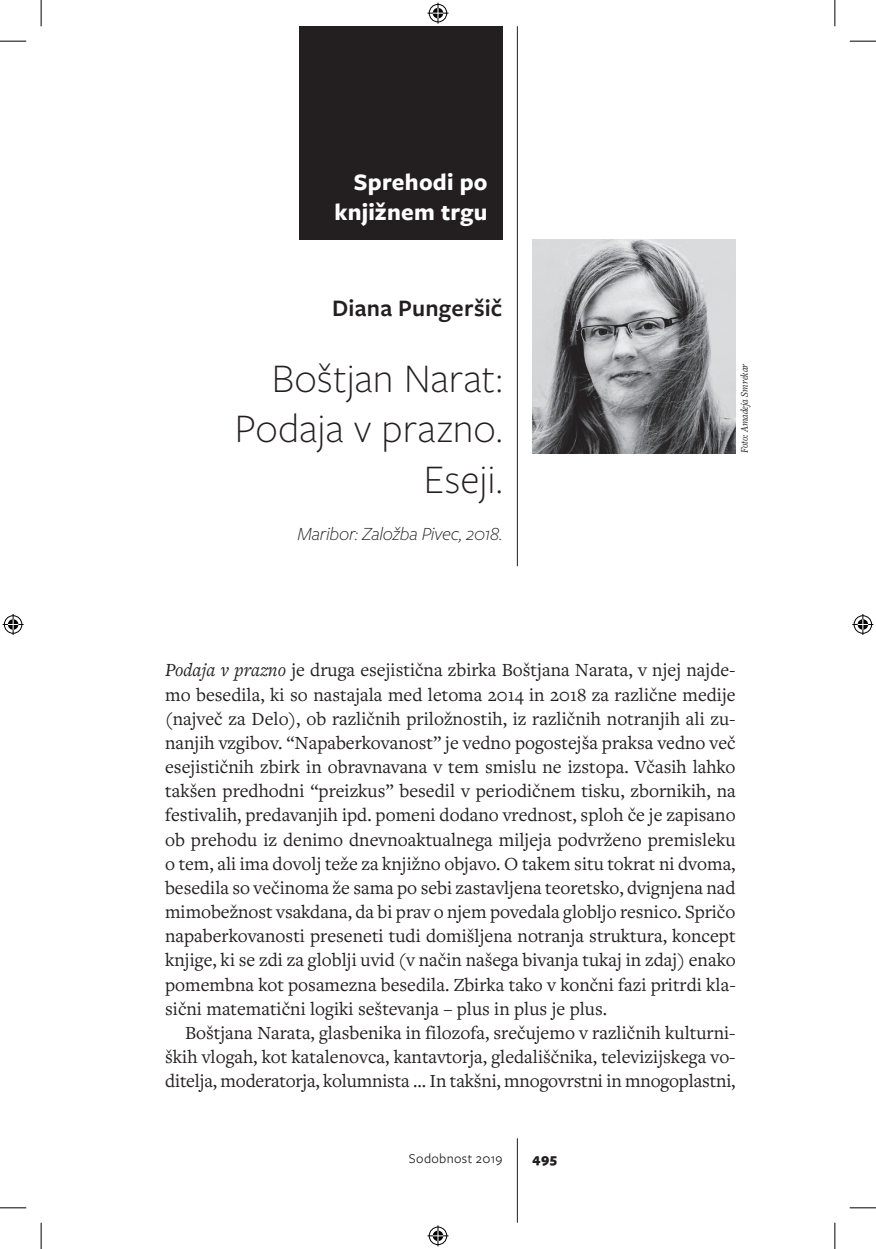
<style>
.page{position:relative;width:876px;height:1249px;background:#fff}
.page>*{position:absolute;margin:0;border:0;box-sizing:border-box;transform-origin:0 0}
.t1{font:300 42px/50.4px "Freight Sans Pro";letter-spacing:.005em;color:#231f20;text-align:right}
.t2{font:700 24.5px/29.4px "Freight Sans Pro";letter-spacing:.01em;color:#fff;text-align:right}
.t3{font:600 24.5px "Freight Sans Pro";letter-spacing:.01em;color:#231f20}
.t4{font:19.25px/24.2px "Freight Text Pro";letter-spacing:-.01em;color:#231f20;text-align:justify}
.t5{font:italic 300 19.25px "Freight Sans Pro";letter-spacing:-.01em;color:#231f20}
.t6{font:14px "Freight Sans Pro";letter-spacing:.025em;color:#231f20}
.t7{font:900 14px "Freight Sans Pro";color:#231f20}
.t8{font:italic 10.5px "Freight Text Pro";color:#231f20;scale:.95 1}
.s1{font-style:italic}
</style>
<div class="page">
<hr style="left:517px;top:1137px;width:1px;height:85px;background:#231f20">
<hr style="left:517px;top:26px;width:1px;height:540px;background:#231f20">
<div style="left:299px;top:26px;width:203px;height:214px;background:#231f20"></div>
<img style="left:532px;top:240px;width:204px;height:213px">
<svg style="left:0;top:41px;width:26px;height:1px"></svg>
<svg style="left:850px;top:41px;width:26px;height:1px"></svg>
<svg style="left:0;top:1207px;width:26px;height:1px"></svg>
<svg style="left:850px;top:1207px;width:26px;height:1px"></svg>
<svg style="left:41px;top:0;width:1px;height:26px"></svg>
<svg style="left:41px;top:1222px;width:1px;height:26px"></svg>
<svg style="left:835px;top:0;width:1px;height:26px"></svg>
<svg style="left:835px;top:1222px;width:1px;height:26px"></svg>
<svg style="left:427px;top:3px;width:21px;height:21px"></svg>
<svg style="left:427px;top:1225px;width:21px;height:20px"></svg>
<svg style="left:3px;top:614px;width:21px;height:21px"></svg>
<svg style="left:852px;top:614px;width:21px;height:21px"></svg>
<p class="t2" style="left:334px;top:167px;width:155px">Sprehodi po knjižnem trgu</p>
<p class="t3" style="left:332px;top:292px;width:172px">Diana Pungeršič</p>
<h1 class="t1" style="left:235px;top:351px;width:269px">Boštjan Narat:<br>Podaja v prazno.<br>Eseji.</h1>
<p class="t5" style="left:297px;top:521px;width:207px">Maribor: Založba Pivec, 2018.</p>
<p class="t8" style="left:738px;top:453px;width:96px;rotate:-90deg">Foto: Amadeja Smrekar</p>
<p class="t4" style="left:165px;top:657px;width:572px"><span class="s1">Podaja v prazno</span> je druga esejistična zbirka Boštjana Narata, v njej najde&shy;mo besedila, ki so nastajala med letoma 2014 in 2018 za različne medije (največ za Delo), ob različnih priložnostih, iz različnih notranjih ali zu&shy;nanjih vzgibov. “Napaberkovanost” je vedno pogostejša praksa vedno več esejističnih zbirk in obravnavana v tem smislu ne izstopa. Včasih lahko takšen predhodni “preizkus” besedil v periodičnem tisku, zbornikih, na festivalih, predavanjih ipd. pomeni dodano vrednost, sploh če je zapisano ob prehodu iz denimo dnevnoaktualnega miljeja podvrženo premisleku o tem, ali ima dovolj teže za knjižno objavo. O takem situ tokrat ni dvoma, besedila so večinoma že sama po sebi zastavljena teoretsko, dvignjena nad mimobežnost vsakdana, da bi prav o njem povedala globljo resnico. Spričo napaberkovanosti preseneti tudi domišljena notranja struktura, koncept knjige, ki se zdi za globlji uvid (v način našega bivanja tukaj in zdaj) enako pomembna kot posamezna besedila. Zbirka tako v končni fazi pritrdi kla&shy;sični matematični logiki seštevanja – plus in plus je plus.</p>
<p class="t4" style="left:165px;top:1019px;width:572px;text-indent:20px">Boštjana Narata, glasbenika in filozofa, srečujemo v različnih kulturni&shy;ških vlogah, kot katalenovca, kantavtorja, gledališčnika, televizijskega vo&shy;ditelja, moderatorja, kolumnista … In takšni, mnogovrstni in mnogoplastni,</p>
<p class="t6" style="left:409px;top:1148px;width:95px">Sodobnost 2019</p>
<p class="t7" style="left:532px;top:1147px;width:26px">495</p>
</div>
